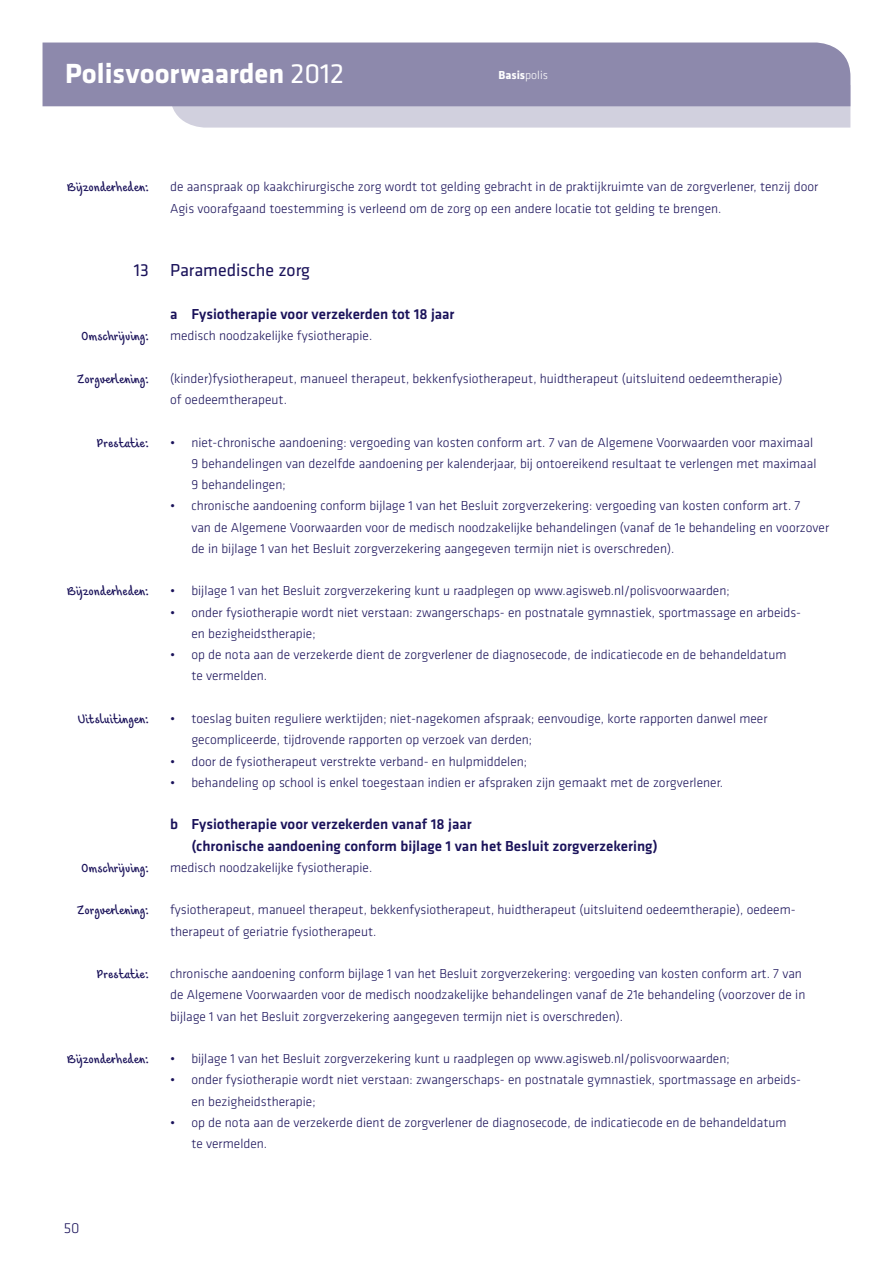
<style>
.page{position:relative;width:893px;height:1263px;background:#fff}
.page>*{position:absolute;margin:0;border:0;box-sizing:border-box;transform-origin:0 0}
.t1{font:700 28.8px "Agis Klavika";color:#fff}
.t2{font:18px "Agis Klavika";color:#1a125a}
.t3{font:500 15px/21.3px "Agis Klavika";color:#1a125a}
.t4{font:300 15px "Agis Klavika";color:#1a125a}
.t5{font:300 13.5px/21.3px "Agis Klavika";color:#1a125a}
.t6{font:13.5px "Agis Script";color:#1a125a}
.t7{font:700 12px "Agis Klavika";color:#fff}
.s1{font-weight:400}
.s2{font-weight:300}
</style>
<div class="page">
<svg style="left:170px;top:106px;width:680px;height:22px;background:#d1d0de"></svg>
<div style="left:43px;top:43px;width:807px;height:63px;background:#8d89ac"></div>
<h1 class="t1" style="left:65px;top:52px;width:281px">Polisvoorwaarden <span class="s1">2012</span></h1>
<p class="t7" style="left:499px;top:66px;width:51px">Basis<span class="s2">polis</span></p>
<p class="t6" style="left:67px;top:178px;width:83px">Bijzonderheden:</p>
<p class="t5" style="left:170px;top:176px;width:650px">de aanspraak op kaakchirurgische zorg wordt tot gelding gebracht in de praktijkruimte van de zorgverlener, tenzij door<br>Agis voorafgaand toestemming is verleend om de zorg op een andere locatie tot gelding te brengen.</p>
<h2 class="t2" style="left:134px;top:259px;width:178px">13 Paramedische zorg</h2>
<p class="t3" style="left:170px;top:303px;width:286px">a Fysiotherapie voor verzekerden tot 18 jaar</p>
<p class="t6" style="left:81px;top:327px;width:69px">Omschrijving:</p>
<p class="t5" style="left:170px;top:325px;width:204px">medisch noodzakelijke fysiotherapie.</p>
<p class="t6" style="left:77px;top:369px;width:73px">Zorgverlening:</p>
<p class="t5" style="left:170px;top:367px;width:614px">(kinder)fysiotherapeut, manueel therapeut, bekkenfysiotherapeut, huidtherapeut (uitsluitend oedeemtherapie) of oedeemtherapeut.</p>
<p class="t6" style="left:97px;top:433px;width:54px">Prestatie:</p>
<p class="t5" style="left:191px;top:431px;width:627px;text-indent:-21px">• niet-chronische aandoening: vergoeding van kosten conform art. 7 van de Algemene Voorwaarden voor maximaal<br>9 behandelingen van dezelfde aandoening per kalenderjaar, bij ontoereikend resultaat te verlengen met maximaal<br>9 behandelingen;</p>
<p class="t5" style="left:191px;top:495px;width:639px;text-indent:-21px">• chronische aandoening conform bijlage 1 van het Besluit zorgverzekering: vergoeding van kosten conform art. 7<br>van de Algemene Voorwaarden voor de medisch noodzakelijke behandelingen (vanaf de 1e behandeling en voorzover de in bijlage 1 van het Besluit zorgverzekering aangegeven termijn niet is overschreden).</p>
<p class="t6" style="left:67px;top:582px;width:83px">Bijzonderheden:</p>
<p class="t5" style="left:170px;top:580px;width:561px">• bijlage 1 van het Besluit zorgverzekering kunt u raadplegen op www.agisweb.nl/polisvoorwaarden;</p>
<p class="t5" style="left:191px;top:601px;width:611px;text-indent:-21px">• onder fysiotherapie wordt niet verstaan: zwangerschaps- en postnatale gymnastiek, sportmassage en arbeids&shy;en bezigheidstherapie;</p>
<p class="t5" style="left:191px;top:644px;width:597px;text-indent:-21px">• op de nota aan de verzekerde dient de zorgverlener de diagnosecode, de indicatiecode en de behandeldatum te vermelden.</p>
<p class="t6" style="left:78px;top:709px;width:73px">Uitsluitingen:</p>
<p class="t5" style="left:191px;top:708px;width:578px;text-indent:-21px">• toeslag buiten reguliere werktijden; niet-nagekomen afspraak; eenvoudige, korte rapporten danwel meer gecompliceerde, tijdrovende rapporten op verzoek van derden;</p>
<p class="t5" style="left:170px;top:750px;width:358px">• door de fysiotherapeut verstrekte verband- en hulpmiddelen;</p>
<p class="t5" style="left:170px;top:771px;width:554px">• behandeling op school is enkel toegestaan indien er afspraken zijn gemaakt met de zorgverlener.</p>
<p class="t3" style="left:191px;top:813px;width:468px;text-indent:-21px">b Fysiotherapie voor verzekerden vanaf 18 jaar<br>(chronische aandoening conform bijlage 1 van het Besluit zorgverzekering)</p>
<p class="t6" style="left:81px;top:858px;width:69px">Omschrijving:</p>
<p class="t5" style="left:170px;top:856px;width:204px">medisch noodzakelijke fysiotherapie.</p>
<p class="t6" style="left:77px;top:901px;width:73px">Zorgverlening:</p>
<p class="t5" style="left:170px;top:899px;width:625px">fysiotherapeut, manueel therapeut, bekkenfysiotherapeut, huidtherapeut (uitsluitend oedeemtherapie), oedeem&shy;therapeut of geriatrie fysiotherapeut.</p>
<p class="t6" style="left:97px;top:965px;width:54px">Prestatie:</p>
<p class="t5" style="left:170px;top:963px;width:637px">chronische aandoening conform bijlage 1 van het Besluit zorgverzekering: vergoeding van kosten conform art. 7 van de Algemene Voorwaarden voor de medisch noodzakelijke behandelingen vanaf de 21e behandeling (voorzover de in bijlage 1 van het Besluit zorgverzekering aangegeven termijn niet is overschreden).</p>
<p class="t6" style="left:67px;top:1050px;width:83px">Bijzonderheden:</p>
<p class="t5" style="left:170px;top:1048px;width:561px">• bijlage 1 van het Besluit zorgverzekering kunt u raadplegen op www.agisweb.nl/polisvoorwaarden;</p>
<p class="t5" style="left:191px;top:1069px;width:611px;text-indent:-21px">• onder fysiotherapie wordt niet verstaan: zwangerschaps- en postnatale gymnastiek, sportmassage en arbeids&shy;en bezigheidstherapie;</p>
<p class="t5" style="left:191px;top:1112px;width:597px;text-indent:-21px">• op de nota aan de verzekerde dient de zorgverlener de diagnosecode, de indicatiecode en de behandeldatum te vermelden.</p>
<p class="t4" style="left:64px;top:1219px;width:17px">50</p>
</div>
